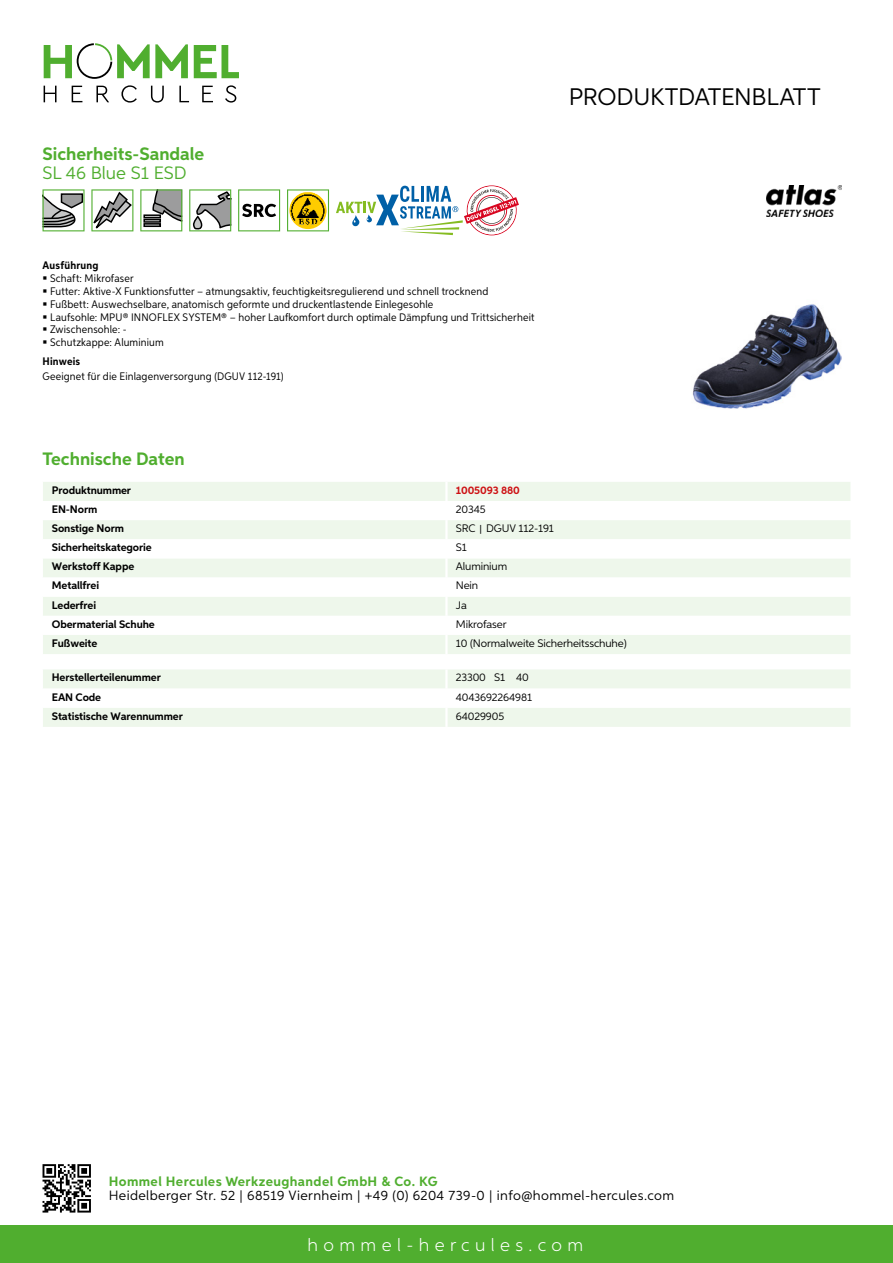
<style>
.page{position:relative;width:893px;height:1263px;background:#fff}
.page>*{position:absolute;margin:0;border:0;box-sizing:border-box;transform-origin:0 0}
.t1{font:24px "Aspira";letter-spacing:-.01em;color:#000}
.t2{font:700 18px "Aspira";color:#50ae2f}
.t3{font:300 18px "Aspira";letter-spacing:.3em;color:#fff}
.t4{font:18px "Aspira";color:#50ae2f}
.t5{font:13.5px "Aspira";letter-spacing:.03em;color:#000}
.t6{font:700 13.5px "Aspira";letter-spacing:.03em;color:#50ae2f}
.t7{font:10.95px/12.8px "Aspira Nar";letter-spacing:.015em;color:#000}
.t8{font:700 10.95px "Aspira";letter-spacing:-.01em;color:#000}
.t9{font:10.95px "Aspira";letter-spacing:-.01em;color:#000}
.t10{font:700 10.95px "Aspira Nar";letter-spacing:.02em;color:#000}
.t11{font:700 10.95px "Aspira";letter-spacing:-.01em;color:#cd1013}
.s1{font-family:"Wuerth Global";font-size:10.5px}
</style>
<div class="page">
<div style="left:0;top:1226px;width:893px;height:37px;background:#50ae2f"></div>
<svg style="left:43px;top:1164px;width:48px;height:48px"></svg>
<svg style="left:194px;top:45px;width:45px;height:33px"></svg>
<svg style="left:44px;top:43px;width:144px;height:36px"></svg>
<svg style="left:44px;top:86px;width:13px;height:16px"></svg>
<svg style="left:72px;top:86px;width:10px;height:16px"></svg>
<svg style="left:96px;top:86px;width:13px;height:16px"></svg>
<svg style="left:121px;top:85px;width:16px;height:18px"></svg>
<svg style="left:151px;top:86px;width:13px;height:17px"></svg>
<svg style="left:179px;top:86px;width:10px;height:16px"></svg>
<svg style="left:202px;top:86px;width:11px;height:16px"></svg>
<svg style="left:225px;top:85px;width:11px;height:18px"></svg>
<div style="left:43px;top:482px;width:807px;height:172px;background:#eef7eb"></div>
<svg style="left:43px;top:501px;width:807px;height:134px"></svg>
<hr style="left:445px;top:482px;width:3px;height:19px;background:#fff">
<hr style="left:445px;top:501px;width:3px;height:19px;background:#fff">
<hr style="left:445px;top:520px;width:3px;height:19px;background:#fff">
<hr style="left:445px;top:539px;width:3px;height:19px;background:#fff">
<hr style="left:445px;top:558px;width:3px;height:19px;background:#fff">
<hr style="left:445px;top:577px;width:3px;height:20px;background:#fff">
<hr style="left:445px;top:597px;width:3px;height:19px;background:#fff">
<hr style="left:445px;top:616px;width:3px;height:19px;background:#fff">
<hr style="left:445px;top:635px;width:3px;height:19px;background:#fff">
<svg style="left:43px;top:669px;width:807px;height:58px"></svg>
<hr style="left:445px;top:708px;width:3px;height:19px;background:#fff">
<svg style="left:43px;top:189px;width:90px;height:42px"></svg>
<svg style="left:140px;top:189px;width:42px;height:42px"></svg>
<svg style="left:189px;top:189px;width:42px;height:42px"></svg>
<svg style="left:238px;top:189px;width:42px;height:42px"></svg>
<svg style="left:287px;top:189px;width:42px;height:42px"></svg>
<svg style="left:336px;top:185px;width:183px;height:50px"></svg>
<img style="left:692px;top:304px;width:150px;height:105px">
<img style="left:766px;top:185px;width:76px;height:32px">
<h2 class="t2" style="left:43px;top:142px;width:163px">Sicherheits-Sandale</h2>
<h2 class="t4" style="left:43px;top:162px;width:143px">SL 46 Blue S1 ESD</h2>
<p class="t10" style="left:43px;top:259px;width:58px">Ausführung</p>
<p class="t7" style="left:50px;top:272px;width:486px">Schaft: Mikrofaser<br>Futter: Aktive-X Funktionsfutter – atmungsaktiv, feuchtigkeitsregulierend und schnell trocknend<br>Fußbett: Auswechselbare, anatomisch geformte und druckentlastende Einlegesohle<br>Laufsohle: MPU® INNOFLEX SYSTEM® – hoher Laufkomfort durch optimale Dämpfung und Trittsicherheit Zwischensohle: -<br>Schutzkappe: Aluminium</p>
<p class="t10" style="left:43px;top:355px;width:39px">Hinweis</p>
<p class="t7" style="left:43px;top:370px;width:242px">Geeignet für die Einlagenversorgung (DGUV 112-191)</p>
<h1 class="t1" style="left:569px;top:82px;width:253px">Produktdatenblatt</h1>
<h2 class="t2" style="left:43px;top:448px;width:144px">Technische Daten</h2>
<p class="t8" style="left:52px;top:483px;width:81px">Produktnummer</p>
<p class="t11" style="left:456px;top:483px;width:66px">1005093 880</p>
<p class="t8" style="left:52px;top:502px;width:47px">EN-Norm</p>
<p class="t9" style="left:456px;top:502px;width:31px">20345</p>
<p class="t8" style="left:52px;top:521px;width:74px">Sonstige Norm</p>
<p class="t9" style="left:456px;top:522px;width:100px">SRC <span class="s1">|</span> DGUV 112-191</p>
<p class="t8" style="left:52px;top:541px;width:101px">Sicherheitskategorie</p>
<p class="t9" style="left:456px;top:541px;width:12px">S1</p>
<p class="t8" style="left:52px;top:560px;width:84px">Werkstoff Kappe</p>
<p class="t9" style="left:456px;top:560px;width:53px">Aluminium</p>
<p class="t8" style="left:52px;top:579px;width:49px">Metallfrei</p>
<p class="t9" style="left:456px;top:579px;width:24px">Nein</p>
<p class="t8" style="left:52px;top:598px;width:46px">Lederfrei</p>
<p class="t9" style="left:456px;top:598px;width:13px">Ja</p>
<p class="t8" style="left:52px;top:617px;width:104px">Obermaterial Schuhe</p>
<p class="t9" style="left:456px;top:617px;width:52px">Mikrofaser</p>
<p class="t8" style="left:52px;top:636px;width:47px">Fußweite</p>
<p class="t9" style="left:456px;top:636px;width:172px">10 (N ormalweite Sicherheitsschuhe)</p>
<p class="t8" style="left:52px;top:671px;width:111px">Herstellerteilenummer</p>
<p class="t9" style="left:456px;top:671px;width:74px">23300 S1 40</p>
<p class="t8" style="left:52px;top:690px;width:51px">EAN Code</p>
<p class="t9" style="left:456px;top:690px;width:78px">4043692264981</p>
<p class="t8" style="left:52px;top:709px;width:132px">Statistische Warennummer</p>
<p class="t9" style="left:456px;top:709px;width:50px">64029905</p>
<p class="t6" style="left:109px;top:1172px;width:330px">Hommel Hercules Werkzeughandel GmbH &amp; Co. KG</p>
<p class="t5" style="left:109px;top:1187px;width:567px">Heidelberger Str. 52 | 68519 Viernheim | +49 (0) 6204 739-0 | info@hommel-hercules.com</p>
<h2 class="t3" style="left:307px;top:1234px;width:277px">hommel-hercules.com</h2>
</div>
